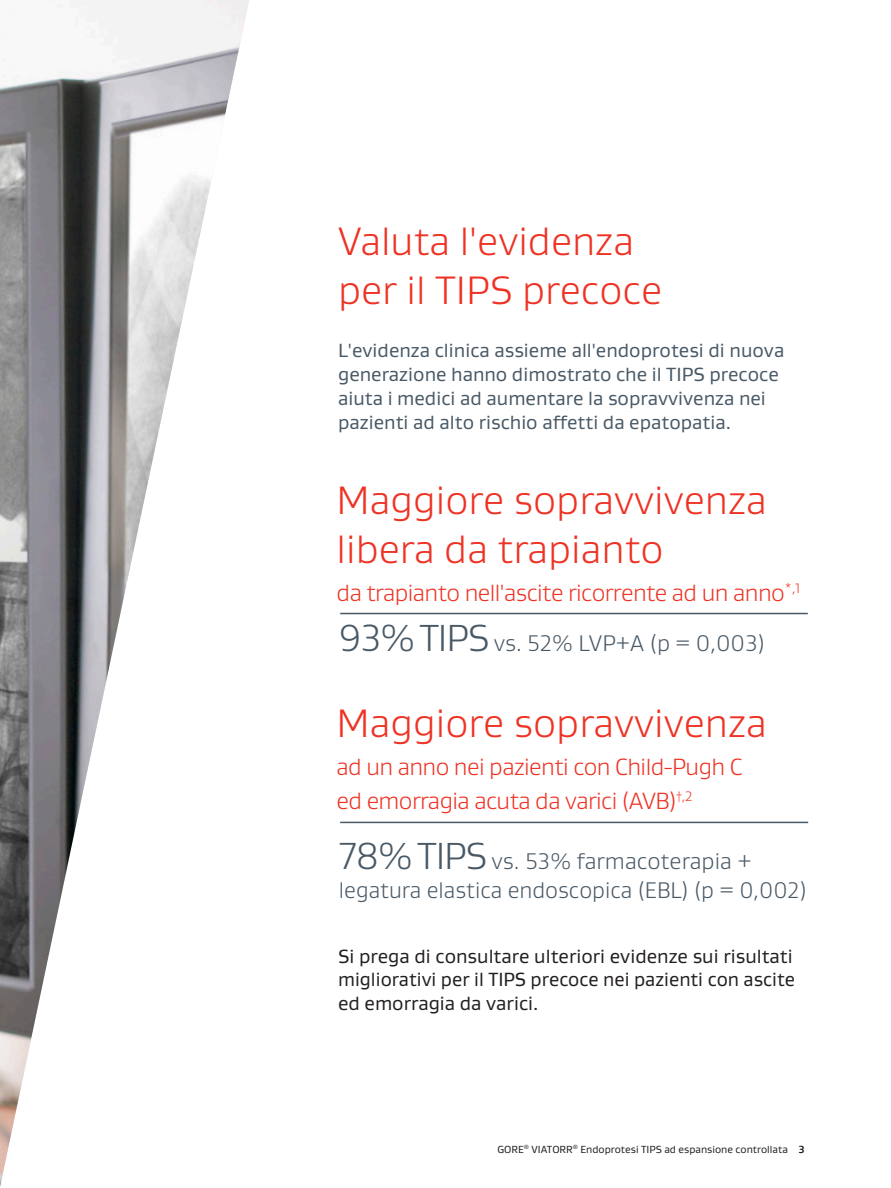
<style>
.page{position:relative;width:891px;height:1188px;background:#fff}
.page>*{position:absolute;margin:0;border:0;box-sizing:border-box;transform-origin:0 0}
.t1{font:300 40.5px/48.8px "Gore Gustan";color:#ee3224}
.t2{font:300 24px/34px "Gore Gustan";letter-spacing:-.025em;color:#ee3224}
.t3{font:300 23.1px/28.8px "Gore Gustan";color:#495966}
.t4{font:19.5px/24px "Gore Gustan";color:#495966}
.t5{font:19.5px/24px "Gore Gustan";color:#231f20;text-align:justify}
.t6{font:10.5px "Gore Gustan";color:#231f20}
.s1{font-size:38.4px}
.s2{font-weight:700}
</style>
<div class="page">
<img style="left:0;top:0;width:249px;height:1187px">
<hr style="left:340px;top:613px;width:468px;height:1px;background:#495966">
<hr style="left:340px;top:822px;width:468px;height:1px;background:#495966">
<h1 class="t1" style="left:338px;top:216px;width:326px">Valuta l'evidenza per il TIPS precoce</h1>
<p class="t4" style="left:338px;top:338px;width:448px">L'evidenza clinica assieme all'endoprotesi di nuova generazione hanno dimostrato che il TIPS precoce aiuta i medici ad aumentare la sopravvivenza nei pazienti ad alto rischio affetti da epatopatia.</p>
<h1 class="t1" style="left:337px;top:475px;width:432px">Maggiore sopravvivenza libera da trapianto</h1>
<p class="t2" style="left:337px;top:575px;width:465px">da trapianto nell'ascite ricorrente ad un anno<sup>*,1</sup></p>
<p class="t3" style="left:339px;top:628px;width:428px"><span class="s1">93%TIPS</span> vs. 52% LVP+A (p = 0,003)</p>
<h1 class="t1" style="left:337px;top:698px;width:432px">Maggiore sopravvivenza</h1>
<p class="t2" style="left:337px;top:749px;width:408px">ad un anno nei pazienti con Child-Pugh C ed emorragia acuta da varici (AVB)<sup>†,2</sup></p>
<p class="t3" style="left:339px;top:846px;width:469px"><span class="s1">78%TIPS</span> vs. 53% farmacoterapia + legatura elastica endoscopica (EBL) (p = 0,002)</p>
<p class="t5" style="left:338px;top:943px;width:458px">Si prega di consultare ulteriori evidenze sui risultati migliorativi per il TIPS precoce nei pazienti con ascite ed emorragia da varici.</p>
<p class="t6" style="left:497px;top:1142px;width:309px">GORE<sup>®</sup> VIATORR<sup>®</sup> Endoprotesi TIPS ad espansione controllata <span class="s2">3</span></p>
</div>
